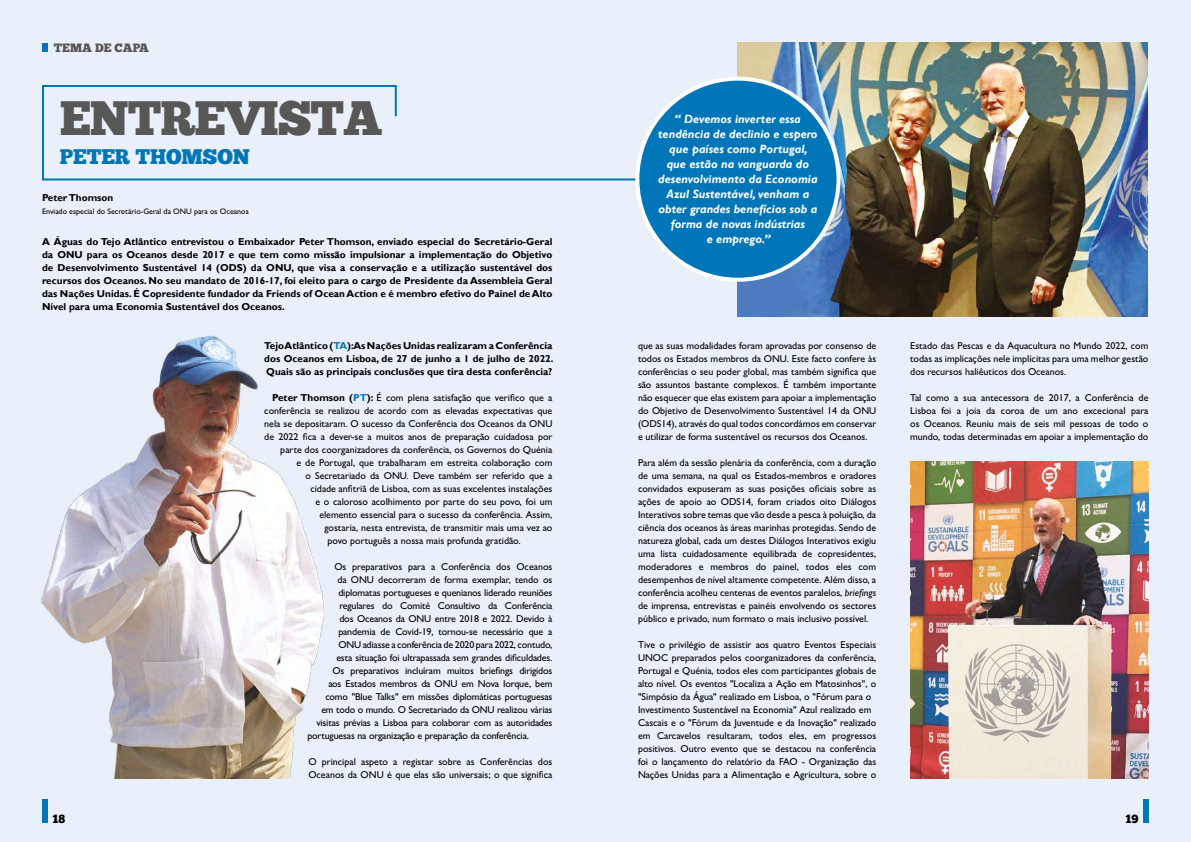
<style>
.page{position:relative;width:1191px;height:842px;background:#eaf0f9}
.page>*{position:absolute;margin:0;border:0;box-sizing:border-box;transform-origin:0 0}
.t1{font:48px "Chunk Five Ex";letter-spacing:-.025em;color:#575756}
.t2{font:21px "Chunk Five Ex";letter-spacing:-.005em;color:#0076b8}
.t3{font:italic 700 12px/15px "Gill Sans";color:#fff;text-align:center}
.t4{font:12px "Chunk Five Ex";color:#575756}
.t5{font:12px "Chunk Five Ex";color:#000}
.t6{font:500 10px/13px "Gill Sans MT Pro";color:#000;text-align:justify}
.t7{font:700 10px/13px "Gill Sans";color:#000;text-align:justify}
.t8{font:500 8px "Gill Sans MT Pro";color:#000}
.s1{color:#0076b8}
.s2{font-family:"Gill Sans";font-weight:700}
.s3{font-family:"Gill Sans";font-weight:700;color:#0076b8}
.s4{font-style:italic}
</style>
<div class="page">
<img style="left:41px;top:336px;width:284px;height:442px">
<div style="left:43px;top:799px;width:5px;height:24px;background:#0076b8"></div>
<div style="left:1142px;top:799px;width:6px;height:24px;background:#0076b8"></div>
<div style="left:43px;top:43px;width:5px;height:8px;background:#0076b8"></div>
<svg style="left:42px;top:85px;width:636px;height:96px"></svg>
<img style="left:737px;top:43px;width:410px;height:274px">
<div style="left:637px;top:79px;width:201px;height:201px;background:#0076b8;border-radius:50%"></div>
<div style="left:635px;top:77px;width:205px;height:205px;border:4px solid #fff;border-radius:50%"></div>
<img style="left:910px;top:461px;width:238px;height:317px">
<p class="t4" style="left:54px;top:38px;width:97px">TEMA DE CAPA</p>
<h1 class="t1" style="left:60px;top:82px;width:324px">ENTREVISTA</h1>
<h2 class="t2" style="left:60px;top:141px;width:192px">PETER THOMSON</h2>
<p class="t7" style="left:42px;top:191px;width:73px">Peter Thomson</p>
<p class="t8" style="left:42px;top:206px;width:208px">Enviado especial do Secretário-Geral da ONU para os Oceanos</p>
<p class="t7" style="left:42px;top:236px;width:512px">A Águas do Tejo Atlântico entrevistou o Embaixador Peter Thomson, enviado especial do Secretário-Geral da ONU para os Oceanos desde 2017 e que tem como missão impulsionar a implementação do Objetivo de Desenvolvimento Sustentável 14 (ODS) da ONU, que visa a conservação e a utilização sustentável dos recursos dos Oceanos. No seu mandato de 2016-17, foi eleito para o cargo de Presidente da Assembleia Geral das Nações Unidas. É Copresidente fundador da Friends of Ocean Action e é membro efetivo do Painel de Alto Nível para uma Economia Sustentável dos Oceanos.</p>
<p class="t7" style="left:264px;top:339px;width:291px">Tejo Atlântico (<span class="s1">TA</span>):As Nações Unidas realizaram a Conferência dos Oceanos em Lisboa, de 27 de junho a 1 de julho de 2022.<br>Quais são as principais conclusões que tira desta conferência?</p>
<p class="t6" style="left:272px;top:391px;width:282px"><span class="s2">Peter Thomson (</span><span class="s3">PT</span><span class="s2">):</span> É com plena satisfação que verifico que a</p>
<p class="t6" style="left:264px;top:404px;width:290px">conferência se realizou de acordo com as elevadas expectativas que</p>
<p class="t6" style="left:264px;top:417px;width:290px">nela se depositaram. O sucesso da Conferência dos Oceanos da ONU</p>
<p class="t6" style="left:264px;top:430px;width:289px">de 2022 fica a dever-se a muitos anos de preparação cuidadosa por</p>
<p class="t6" style="left:280px;top:443px;width:274px">parte dos coorganizadores da conferência, os Governos do Quénia</p>
<p class="t6" style="left:296px;top:456px;width:258px">e de Portugal, que trabalharam em estreita colaboração com</p>
<p class="t6" style="left:305px;top:469px;width:248px">o Secretariado da ONU. Deve também ser referido que a</p>
<p class="t6" style="left:310px;top:482px;width:243px">cidade anfitriã de Lisboa, com as suas excelentes instalações</p>
<p class="t6" style="left:315px;top:495px;width:238px">e o caloroso acolhimento por parte do seu povo, foi um</p>
<p class="t6" style="left:319px;top:508px;width:235px">elemento essencial para o sucesso da conferência. Assim,</p>
<p class="t6" style="left:324px;top:521px;width:230px">gostaria, nesta entrevista, de transmitir mais uma vez ao</p>
<p class="t6" style="left:327px;top:534px;width:195px">povo português a nossa mais profunda gratidão.</p>
<p class="t6" style="left:334px;top:560px;width:220px">Os preparativos para a Conferência dos Oceanos</p>
<p class="t6" style="left:337px;top:573px;width:216px">da ONU decorreram de forma exemplar, tendo os</p>
<p class="t6" style="left:338px;top:586px;width:215px">diplomatas portugueses e quenianos liderado reuniões</p>
<p class="t6" style="left:339px;top:599px;width:214px">regulares do Comité Consultivo da Conferência</p>
<p class="t6" style="left:339px;top:612px;width:215px">dos Oceanos da ONU entre 2018 e 2022. Devido à</p>
<p class="t6" style="left:338px;top:625px;width:215px">pandemia de Covid-19, tornou-se necessário que a</p>
<p class="t6" style="left:338px;top:638px;width:216px">ONU adiasse a conferência de 2020 para 2022, contudo,</p>
<p class="t6" style="left:336px;top:651px;width:217px">esta situação foi ultrapassada sem grandes dificuldades.</p>
<p class="t6" style="left:332px;top:664px;width:222px">Os preparativos incluíram muitos briefings dirigidos</p>
<p class="t6" style="left:328px;top:677px;width:226px">aos Estados membros da ONU em Nova Iorque, bem</p>
<p class="t6" style="left:325px;top:690px;width:229px">como "Blue Talks" em missões diplomáticas portuguesas</p>
<p class="t6" style="left:321px;top:703px;width:232px">em todo o mundo. O Secretariado da ONU realizou várias</p>
<p class="t6" style="left:316px;top:716px;width:237px">visitas prévias a Lisboa para colaborar com as autoridades</p>
<p class="t6" style="left:307px;top:729px;width:223px">portuguesas na organização e preparação da conferência.</p>
<p class="t6" style="left:308px;top:755px;width:246px">O principal aspeto a registar sobre as Conferências dos<br>Oceanos da ONU é que elas são universais; o que significa</p>
<p class="t3" style="left:658px;top:112px;width:161px">“ Devemos inverter essa tendência de declinio e espero que países como Portugal, que estão na vanguarda do desenvolvimento da Economia<br>Azul Sustentável, venham a obter grandes benefícios sob a forma de novas indústrias<br>e emprego.”</p>
<p class="t6" style="left:638px;top:339px;width:240px">que as suas modalidades foram aprovadas por consenso de todos os Estados membros da ONU. Este facto confere às conferências o seu poder global, mas também significa que são assuntos bastante complexos. É também importante não esquecer que elas existem para apoiar a implementação do Objetivo de Desenvolvimento Sustentável 14 da ONU (ODS14), através do qual todos concordámos em conservar e utilizar de forma sustentável os recursos dos Oceanos.</p>
<p class="t6" style="left:638px;top:456px;width:240px">Para além da sessão plenária da conferência, com a duração de uma semana, na qual os Estados-membros e oradores convidados expuseram as suas posições oficiais sobre as ações de apoio ao ODS14, foram criados oito Diálogos Interativos sobre temas que vão desde a pesca à poluição, da ciência dos oceanos às áreas marinhas protegidas. Sendo de natureza global, cada um destes Diálogos Interativos exigiu uma lista cuidadosamente equilibrada de copresidentes, moderadores e membros do painel, todos eles com desempenhos de nível altamente competente. Além disso, a conferência acolheu centenas de eventos paralelos, <span class="s4">briefings </span>de imprensa, entrevistas e painéis envolvendo os sectores público e privado, num formato o mais inclusivo possível.</p>
<p class="t6" style="left:638px;top:638px;width:240px;text-align:left">Tive o privilégio de assistir aos quatro Eventos Especiais UNOC preparados pelos coorganizadores da conferência, Portugal e Quénia, todos eles com participantes globais de alto nível. Os eventos "Localiza a Ação em Matosinhos", o "Simpósio da Água" realizado em Lisboa, o "Fórum para o Investimento Sustentável na Economia" Azul realizado em Cascais e o "Fórum da Juventude e da Inovação" realizado em Carcavelos resultaram, todos eles, em progressos positivos. Outro evento que se destacou na conferência foi o lançamento do relatório da FAO - Organização das Nações Unidas para a Alimentação e Agricultura, sobre o</p>
<p class="t6" style="left:910px;top:339px;width:240px">Estado das Pescas e da Aquacultura no Mundo 2022, com todas as implicações nele implícitas para uma melhor gestão dos recursos haliêuticos dos Oceanos.</p>
<p class="t6" style="left:910px;top:391px;width:240px">Tal como a sua antecessora de 2017, a Conferência de Lisboa foi a joia da coroa de um ano excecional para os Oceanos. Reuniu mais de seis mil pessoas de todo o mundo, todas determinadas em apoiar a implementação do</p>
<p class="t5" style="left:52px;top:810px;width:14px">18</p>
<p class="t5" style="left:1125px;top:810px;width:14px">19</p>
</div>
